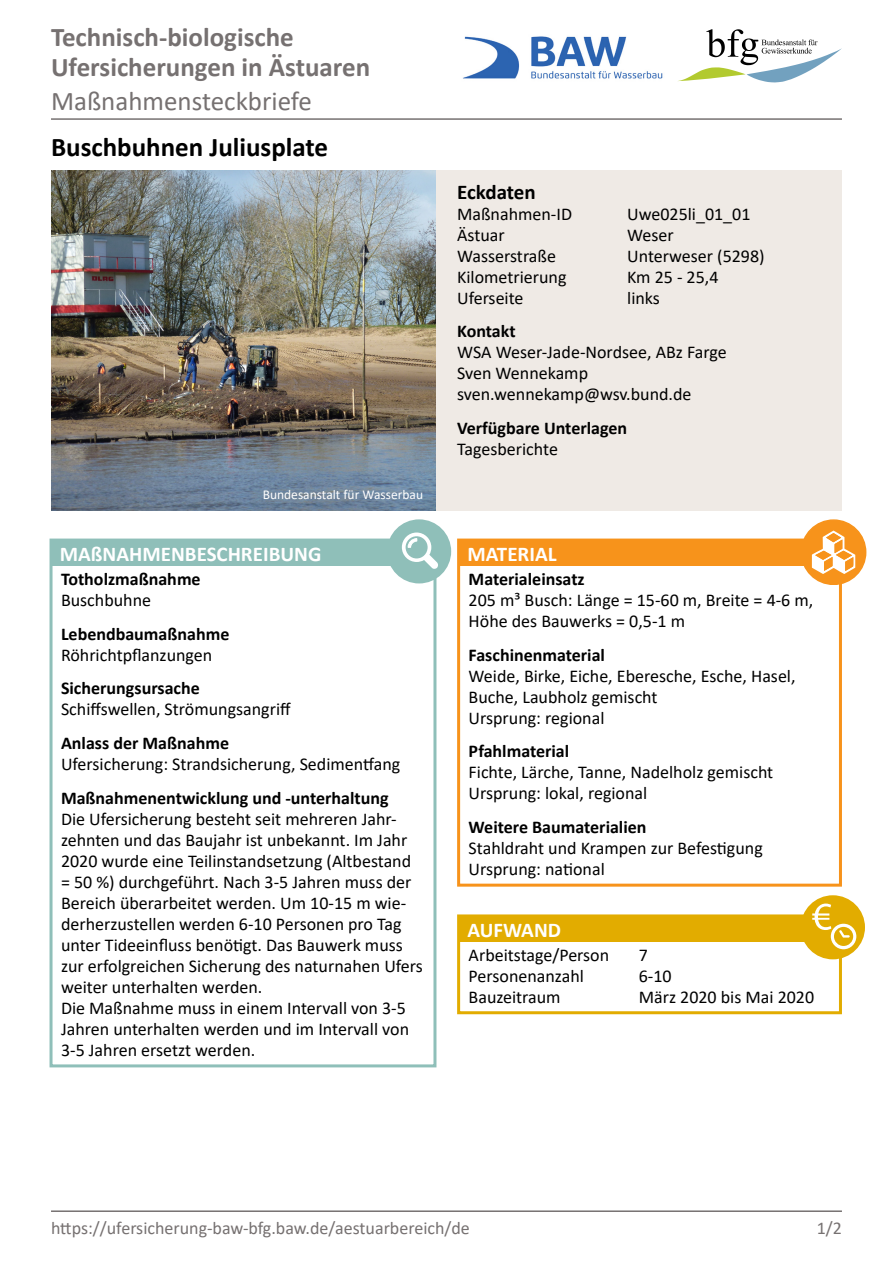
<style>
.page{position:relative;width:893px;height:1263px;background:#fff}
.page>*{position:absolute;margin:0;border:0;box-sizing:border-box;transform-origin:0 0}
.t1{font:700 27px/30px "Calibri";color:#767171}
.t2{font:700 27px "Calibri";color:#000}
.t3{font:27px "Calibri";color:#767171}
.t4{font:700 21px "Calibri";color:#fff}
.t5{font:700 21px "Calibri";letter-spacing:-.01em;color:#000}
.t6{font:18px/21px "Calibri";color:#000}
.t7{font:700 18px "Calibri";color:#000}
.t8{font:18px "Calibri";color:#767171}
.t9{font:13.5px "Calibri";color:#fff}
</style>
<div class="page">
<img style="left:463px;top:36px;width:200px;height:43px">
<svg style="left:678px;top:29px;width:164px;height:53px"></svg>
<hr style="left:51px;top:118px;width:791px;height:2px;background:#767171">
<hr style="left:51px;top:1210px;width:791px;height:2px;background:#767171">
<div style="left:51px;top:170px;width:791px;height:340px;background:#efeae5"></div>
<img style="left:51px;top:170px;width:385px;height:340px">
<div style="left:50px;top:538px;width:386px;height:529px;border:3px solid #8fbfb9"></div>
<div style="left:51px;top:540px;width:384px;height:26px;background:#8fbfb9"></div>
<div style="left:387px;top:519px;width:64px;height:64px;background:#8fbfb9;border-radius:50%"></div>
<svg style="left:402px;top:532px;width:36px;height:37px"></svg>
<div style="left:457px;top:538px;width:385px;height:349px;border:3px solid #f7931b"></div>
<div style="left:457px;top:914px;width:385px;height:100px;border:3px solid #e2ac00"></div>
<div style="left:459px;top:916px;width:383px;height:25px;background:#e2ac00"></div>
<div style="left:801px;top:895px;width:64px;height:64px;background:#e2ac00;border-radius:50%"></div>
<svg style="left:812px;top:903px;width:44px;height:46px"></svg>
<div style="left:459px;top:540px;width:383px;height:26px;background:#f7931b"></div>
<div style="left:801px;top:520px;width:65px;height:64px;background:#f7931b;border-radius:50%"></div>
<div style="left:801px;top:519px;width:65px;height:66px;border:1px solid #f7931b;border-radius:50%"></div>
<svg style="left:812px;top:530px;width:43px;height:44px"></svg>
<h1 class="t1" style="left:51px;top:22px;width:321px">Technisch-biologische<br>Ufersicherungen in Ästuaren</h1>
<h1 class="t3" style="left:51px;top:83px;width:262px">Maßnahmensteckbriefe</h1>
<h1 class="t2" style="left:51px;top:128px;width:279px">Buschbuhnen Juliusplate</h1>
<p class="t9" style="left:263px;top:485px;width:162px">Bundesanstalt für Wasserbau</p>
<p class="t4" style="left:60px;top:539px;width:263px">MAßNAHMENBESCHREIBUNG</p>
<p class="t7" style="left:61px;top:566px;width:141px">Totholzmaßnahme</p>
<p class="t6" style="left:61px;top:589px;width:92px">Buschbuhne</p>
<p class="t7" style="left:61px;top:621px;width:170px">Lebendbaumaßnahme</p>
<p class="t6" style="left:61px;top:644px;width:153px">Röhrichtpflanzungen</p>
<p class="t7" style="left:61px;top:676px;width:140px">Sicherungsursache</p>
<p class="t6" style="left:61px;top:698px;width:231px">Schiffswellen, Strömungsangriff</p>
<p class="t7" style="left:61px;top:730px;width:170px">Anlass der Maßnahme</p>
<p class="t6" style="left:61px;top:753px;width:341px">Ufersicherung: Strandsicherung, Sedimentfang</p>
<p class="t7" style="left:61px;top:785px;width:329px">Maßnahmenentwicklung und -unterhaltung</p>
<p class="t6" style="left:61px;top:808px;width:363px">Die Ufersicherung besteht seit mehreren Jahr&shy;zehnten und das Baujahr ist unbekannt. Im Jahr 2020 wurde eine Teilinstandsetzung (Altbestand = 50 %) durchgeführt. Nach 3-5 Jahren muss der Bereich überarbeitet werden. Um 10-15 m wie&shy;derherzustellen werden 6-10 Personen pro Tag unter Tideeinfluss benötigt. Das Bauwerk muss zur erfolgreichen Sicherung des naturnahen Ufers weiter unterhalten werden.<br>Die Maßnahme muss in einem Intervall von 3-5<br>Jahren unterhalten werden und im Intervall von 3-5 Jahren ersetzt werden.</p>
<p class="t5" style="left:457px;top:177px;width:80px">Eckdaten</p>
<p class="t6" style="left:457px;top:203px;width:116px">Maßnahmen-ID</p>
<p class="t6" style="left:627px;top:203px;width:125px">Uwe025li_01_01</p>
<p class="t6" style="left:457px;top:224px;width:49px">Ästuar</p>
<p class="t6" style="left:627px;top:224px;width:48px">Weser</p>
<p class="t6" style="left:457px;top:245px;width:100px">Wasserstraße</p>
<p class="t6" style="left:627px;top:245px;width:139px">Unterweser (5298)</p>
<p class="t6" style="left:457px;top:266px;width:111px">Kilometrierung</p>
<p class="t6" style="left:627px;top:266px;width:93px">Km 25 - 25,4</p>
<p class="t6" style="left:457px;top:287px;width:68px">Uferseite</p>
<p class="t6" style="left:627px;top:287px;width:34px">links</p>
<p class="t7" style="left:457px;top:319px;width:60px">Kontakt</p>
<p class="t6" style="left:457px;top:341px;width:271px">WSA Weser-Jade-Nordsee, ABz Farge<br>Sven Wennekamp sven.wennekamp@wsv.bund.de</p>
<p class="t7" style="left:457px;top:415px;width:172px">Verfügbare Unterlagen</p>
<p class="t6" style="left:457px;top:438px;width:102px">Tagesberichte</p>
<p class="t4" style="left:467px;top:539px;width:91px">MATERIAL</p>
<p class="t7" style="left:469px;top:566px;width:118px">Materialeinsatz</p>
<p class="t6" style="left:469px;top:589px;width:346px">205 m³ Busch: Länge = 15-60 m, Breite = 4-6 m,<br>Höhe des Bauwerks = 0,5-1 m</p>
<p class="t7" style="left:469px;top:642px;width:138px">Faschinenmaterial</p>
<p class="t6" style="left:469px;top:665px;width:328px">Weide, Birke, Eiche, Eberesche, Esche, Hasel,<br>Buche, Laubholz gemischt<br>Ursprung: regional</p>
<p class="t7" style="left:469px;top:739px;width:102px">Pfahlmaterial</p>
<p class="t6" style="left:469px;top:761px;width:306px">Fichte, Lärche, Tanne, Nadelholz gemischt<br>Ursprung: lokal, regional</p>
<p class="t7" style="left:469px;top:814px;width:179px">Weitere Baumaterialien</p>
<p class="t6" style="left:469px;top:837px;width:296px">Stahldraht und Krampen zur Befestigung<br>Ursprung: national</p>
<p class="t4" style="left:467px;top:915px;width:95px">AUFWAND</p>
<p class="t6" style="left:469px;top:944px;width:142px">Arbeitstage/Person</p>
<p class="t6" style="left:639px;top:944px;width:11px">7</p>
<p class="t6" style="left:469px;top:965px;width:117px">Personenanzahl</p>
<p class="t6" style="left:639px;top:965px;width:34px">6-10</p>
<p class="t6" style="left:469px;top:986px;width:94px">Bauzeitraum</p>
<p class="t6" style="left:639px;top:986px;width:177px">März 2020 bis Mai 2020</p>
<p class="t8" style="left:51px;top:1215px;width:420px">https://ufersicherung-baw-bfg.baw.de/aestuarbereich/de</p>
<p class="t8" style="left:817px;top:1215px;width:27px">1/2</p>
</div>
